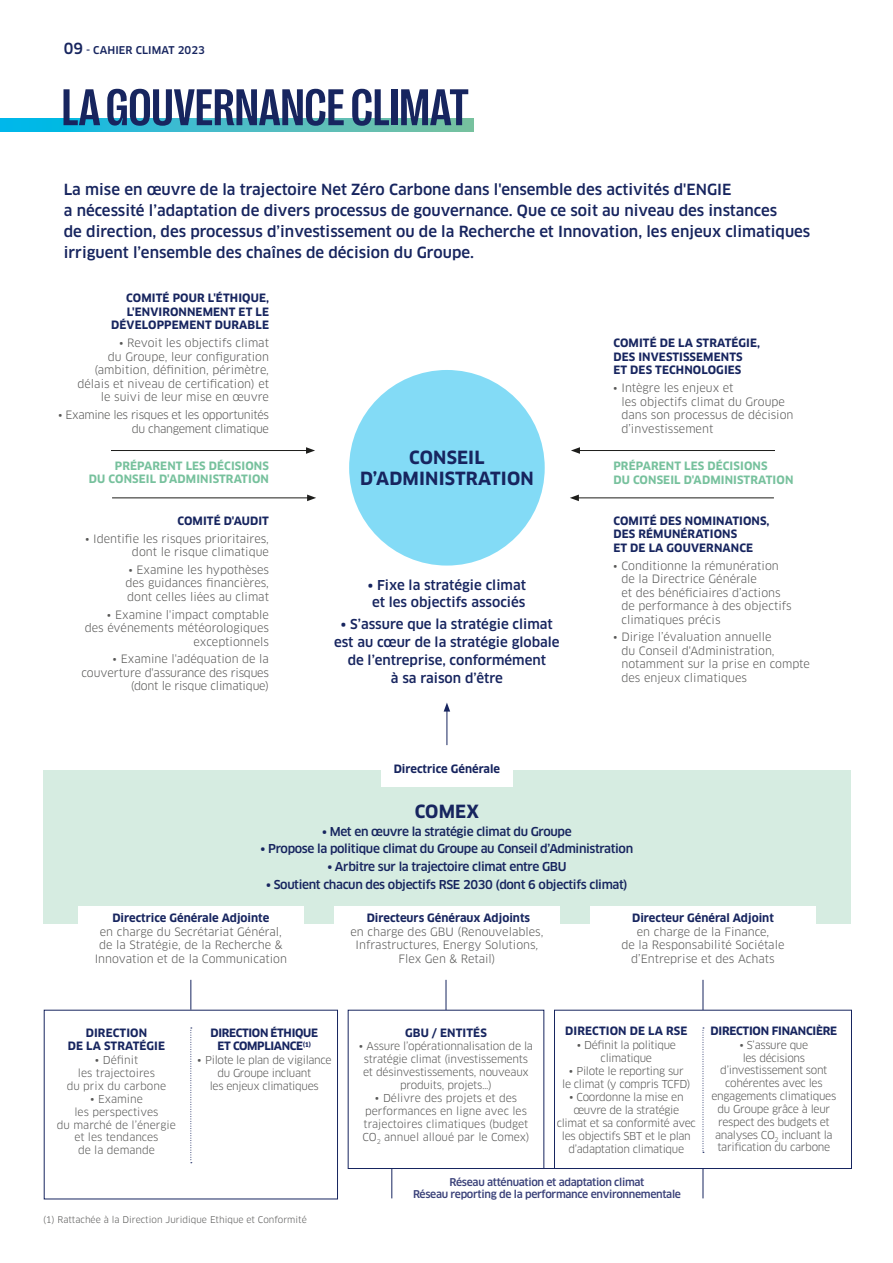
<style>
.page{position:relative;width:893px;height:1263px;background:#fff}
.page>*{position:absolute;margin:0;border:0;box-sizing:border-box;transform-origin:0 0}
.t1{font:700 condensed 52.5px "Right Grotesk";color:#17255f}
.t2{font:700 17.85px/21px "Clan OT";letter-spacing:.01em;color:#17255f;text-align:center}
.t3{font:500 15px/21px "Clan OT";color:#17255f}
.t4{font:500 13.35px/17.9px "Clan OT";color:#17255f;text-align:center}
.t5{font:500 12px "Clan OT";letter-spacing:-.03em;color:#17255f}
.t6{font:11.25px/13.5px "Clan OT";color:#575756;text-align:right}
.t7{font:700 11.25px/13.5px "Clan OT";letter-spacing:.01em;color:#17255f}
.t8{font:700 11.25px/13.5px "Clan OT";letter-spacing:.01em;color:#77c19d}
.t9{font:11.25px/13.5px "Clan OT";letter-spacing:-.02em;color:#575756;text-align:right}
.t10{font:11.25px/13.5px "Clan OT";letter-spacing:-.03em;color:#575756;text-align:right}
.t11{font:700 11.25px/13.5px "Clan OT";letter-spacing:-.03em;color:#17255f;text-align:center}
.t12{font:700 11.25px "Clan OT";letter-spacing:-.02em;color:#17255f}
.t13{font:10.65px/12.9px "Clan OT";letter-spacing:-.03em;color:#575756;text-align:center}
.t14{font:10.65px/12.8px "Clan OT";color:#575756;text-align:center}
.t15{font:500 10.5px/12.8px "Clan OT";letter-spacing:-.03em;color:#3a4179;text-align:center}
.t16{font:500 10.5px "Clan OT";letter-spacing:.01em;color:#17255f}
.t17{font:9px "Clan OT";color:#575756}
.s1{font-size:15px}
.s2{font-style:italic}
.s3{font-size:11.25px}
</style>
<div class="page">
<svg style="left:0;top:118px;width:473px;height:14px"></svg>
<div style="left:43px;top:770px;width:808px;height:153px;background:#d6ece1"></div>
<div style="left:349px;top:370px;width:196px;height:196px;background:#83dbf6;border-radius:50%"></div>
<hr style="left:191px;top:980px;width:1px;height:30px;background:#17255f">
<hr style="left:703px;top:980px;width:1px;height:30px;background:#17255f">
<hr style="left:392px;top:1168px;width:1px;height:30px;background:#17255f">
<hr style="left:542px;top:1168px;width:30px;height:1px;background:#17255f">
<hr style="left:703px;top:1168px;width:1px;height:30px;background:#17255f">
<svg style="left:703px;top:1027px;width:1px;height:126px"></svg>
<svg style="left:190px;top:1027px;width:2px;height:136px"></svg>
<hr style="left:112px;top:498px;width:197px;height:1px;background:#1d1d1b">
<svg style="left:307px;top:495px;width:9px;height:6px"></svg>
<hr style="left:576px;top:498px;width:198px;height:1px;background:#1d1d1b">
<svg style="left:570px;top:495px;width:9px;height:6px"></svg>
<hr style="left:111px;top:450px;width:197px;height:1px;background:#1d1d1b">
<svg style="left:306px;top:447px;width:9px;height:7px"></svg>
<hr style="left:578px;top:450px;width:197px;height:1px;background:#1d1d1b">
<svg style="left:571px;top:447px;width:9px;height:7px"></svg>
<hr style="left:446px;top:980px;width:1px;height:30px;background:#17255f">
<div style="left:554px;top:1010px;width:298px;height:159px;border:1px solid #17255f"></div>
<div style="left:78px;top:906px;width:225px;height:52px;background:#fff"></div>
<div style="left:334px;top:906px;width:225px;height:52px;background:#fff"></div>
<div style="left:590px;top:906px;width:225px;height:52px;background:#fff"></div>
<hr style="left:447px;top:709px;width:1px;height:36px;background:#17255f">
<svg style="left:444px;top:703px;width:6px;height:8px"></svg>
<div style="left:381px;top:750px;width:132px;height:37px;background:#fff"></div>
<p class="t16" style="left:64px;top:44px;width:143px"><span class="s1">09</span> - CAHIER CLIMAT 2023</p>
<h1 class="t1" style="left:62px;top:80px;width:408px">LA GOUVERNANCE CLIMAT</h1>
<p class="t3" style="left:64px;top:179px;width:748px">La mise en œuvre de la trajectoire Net Zéro Carbone dans l'ensemble des activités d'ENGIE<br>a nécessité l’adaptation de divers processus de gouvernance. Que ce soit au niveau des instances<br>de direction, des processus d’investissement ou de la Recherche et Innovation, les enjeux climatiques irriguent l’ensemble des chaînes de décision du Groupe.</p>
<p class="t7" style="left:111px;top:292px;width:159px;text-align:right">COMITÉ POUR L'ÉTHIQUE,<br>L'ENVIRONNEMENT ET LE<br>DÉVELOPPEMENT DURABLE</p>
<p class="t6" style="left:77px;top:336px;width:193px">• Revoit les objectifs climat<br>du Groupe, leur configuration (ambition, définition, périmètre, délais et niveau de certification) et le suivi de leur mise en œuvre</p>
<p class="t10" style="left:58px;top:408px;width:212px">• Examine les risques et les opportunités du changement climatique</p>
<p class="t8" style="left:89px;top:459px;width:182px;text-align:right">PRÉPARENT LES DÉCISIONS<br>DU CONSEIL D'ADMINISTRATION</p>
<p class="t7" style="left:177px;top:514px;width:93px">COMITÉ D'AUDIT</p>
<p class="t6" style="left:85px;top:532px;width:185px">• Identifie les risques prioritaires, dont le risque climatique</p>
<p class="t6" style="left:126px;top:563px;width:145px;text-align:justify">• Examine les hypothèses des guidances financières, dont celles liées au climat</p>
<p class="t6" style="left:85px;top:608px;width:186px">• Examine l'impact comptable<br>des événements météorologiques exceptionnels</p>
<p class="t9" style="left:81px;top:652px;width:189px">• Examine l'adéquation de la couverture d'assurance des risques (dont le risque climatique)</p>
<h2 class="t2" style="left:360px;top:447px;width:175px">CONSEIL<br>D’ADMINISTRATION</h2>
<p class="t4" style="left:368px;top:576px;width:160px">• Fixe la stratégie climat et les objectifs associés</p>
<p class="t4" style="left:334px;top:616px;width:227px">• S’assure que la stratégie climat est au cœur de la stratégie globale de l’entreprise, conformément<br>à sa raison d’être</p>
<p class="t7" style="left:394px;top:762px;width:108px">Directrice Générale</p>
<p class="t7" style="left:613px;top:336px;width:148px">COMITÉ DE LA STRATÉGIE,<br>DES INVESTISSEMENTS<br>ET DES TECHNOLOGIES</p>
<p class="t6" style="left:621px;top:381px;width:174px;text-align:left;text-indent:-8px">• Intègre les enjeux et<br>les objectifs climat du Groupe dans son processus de décision d’investissement</p>
<p class="t8" style="left:613px;top:460px;width:182px">PRÉPARENT LES DÉCISIONS<br>DU CONSEIL D'ADMINISTRATION</p>
<p class="t7" style="left:613px;top:514px;width:158px">COMITÉ DES NOMINATIONS,<br>DES RÉMUNÉRATIONS<br>ET DE LA GOUVERNANCE</p>
<p class="t6" style="left:621px;top:559px;width:172px;text-align:left;text-indent:-8px">• Conditionne la rémunération de la Directrice Générale<br>et des bénéficiaires d’actions de performance à des objectifs climatiques précis</p>
<p class="t6" style="left:621px;top:630px;width:190px;text-align:left;text-indent:-8px">• Dirige l’évaluation annuelle<br>du Conseil d'Administration, notamment sur la prise en compte des enjeux climatiques</p>
<h2 class="t2" style="left:415px;top:801px;width:66px">COMEX</h2>
<p class="t5" style="left:322px;top:824px;width:251px">• Met en œuvre la stratégie climat du Groupe</p>
<p class="t5" style="left:261px;top:842px;width:374px">• Propose la politique climat du Groupe au Conseil d’Administration</p>
<p class="t5" style="left:327px;top:860px;width:241px">• Arbitre sur la trajectoire climat entre GBU</p>
<p class="t5" style="left:266px;top:877px;width:363px">• Soutient chacun des objectifs RSE 2030 (dont 6 objectifs climat)</p>
<p class="t7" style="left:112px;top:912px;width:158px">Directrice Générale Adjointe</p>
<p class="t6" style="left:95px;top:925px;width:194px;text-align:center">en charge du Secrétariat Général, de la Stratégie, de la Recherche &amp;<br>Innovation et de la Communication</p>
<p class="t7" style="left:367px;top:912px;width:165px">Directeurs Généraux Adjoints</p>
<p class="t6" style="left:350px;top:925px;width:195px;text-align:center">en charge des GBU (Renouvelables,<br>Infrastructures, Energy Solutions<span class="s2">,<br></span>Flex Gen &amp; Retail)</p>
<p class="t7" style="left:632px;top:912px;width:143px">Directeur Général Adjoint</p>
<p class="t6" style="left:621px;top:925px;width:164px;text-align:center">en charge de la Finance,<br>de la Responsabilité Sociétale d’Entreprise et des Achats</p>
<p class="t7" style="left:68px;top:1026px;width:99px;text-align:center">DIRECTION<br>DE LA STRATÉGIE</p>
<p class="t14" style="left:67px;top:1053px;width:101px"><span class="s3">•</span> Définit<br>les trajectoires<br>du prix du carbone</p>
<p class="t14" style="left:57px;top:1093px;width:121px"><span class="s3">•</span> Examine<br>les perspectives<br>du marché de l’énergie et les tendances<br>de la demande</p>
<p class="t11" style="left:211px;top:1026px;width:109px">DIRECTION ÉTHIQUE<br>ET COMPLIANCE<sup>(1)</sup></p>
<p class="t13" style="left:197px;top:1053px;width:136px"><span class="s3">•</span> Pilote le plan de vigilance du Groupe incluant<br>les enjeux climatiques</p>
<p class="t17" style="left:43px;top:1214px;width:265px">(1) Rattachée à la Direction Juridique Ethique et Conformité</p>
<p class="t7" style="left:405px;top:1026px;width:83px">GBU / ENTITÉS</p>
<p class="t13" style="left:359px;top:1040px;width:176px"><span class="s3">•</span> Assure l’opérationnalisation de la stratégie climat (investissements et désinvestissements, nouveaux produits, projets…)</p>
<p class="t14" style="left:362px;top:1092px;width:169px"><span class="s3">•</span> Délivre des projets et des performances en ligne avec les trajectoires climatiques (budget<br>CO<sub>2</sub> annuel alloué par le Comex)</p>
<p class="t7" style="left:565px;top:1024px;width:124px">DIRECTION DE LA RSE</p>
<p class="t13" style="left:577px;top:1038px;width:101px"><span class="s3">•</span> Définit la politique climatique</p>
<p class="t13" style="left:562px;top:1065px;width:130px"><span class="s3">•</span> Pilote le reporting sur<br>le climat (y compris TCFD)</p>
<p class="t13" style="left:557px;top:1091px;width:141px"><span class="s3">•</span> Coordonne la mise en œuvre de la stratégie<br>climat et sa conformité avec les objectifs SBT et le plan d’adaptation climatique</p>
<p class="t15" style="left:413px;top:1175px;width:269px">Réseau atténuation et adaptation climat<br>Réseau reporting de la performance environnementale</p>
<p class="t12" style="left:710px;top:1024px;width:128px">DIRECTION FINANCIÈRE</p>
<p class="t13" style="left:711px;top:1038px;width:126px"><span class="s3">•</span> S’assure que<br>les décisions d’investissement sont cohérentes avec les engagements climatiques du Groupe grâce à leur respect des budgets et analyses CO<sub>2</sub> incluant la tarification du carbone</p>
</div>
